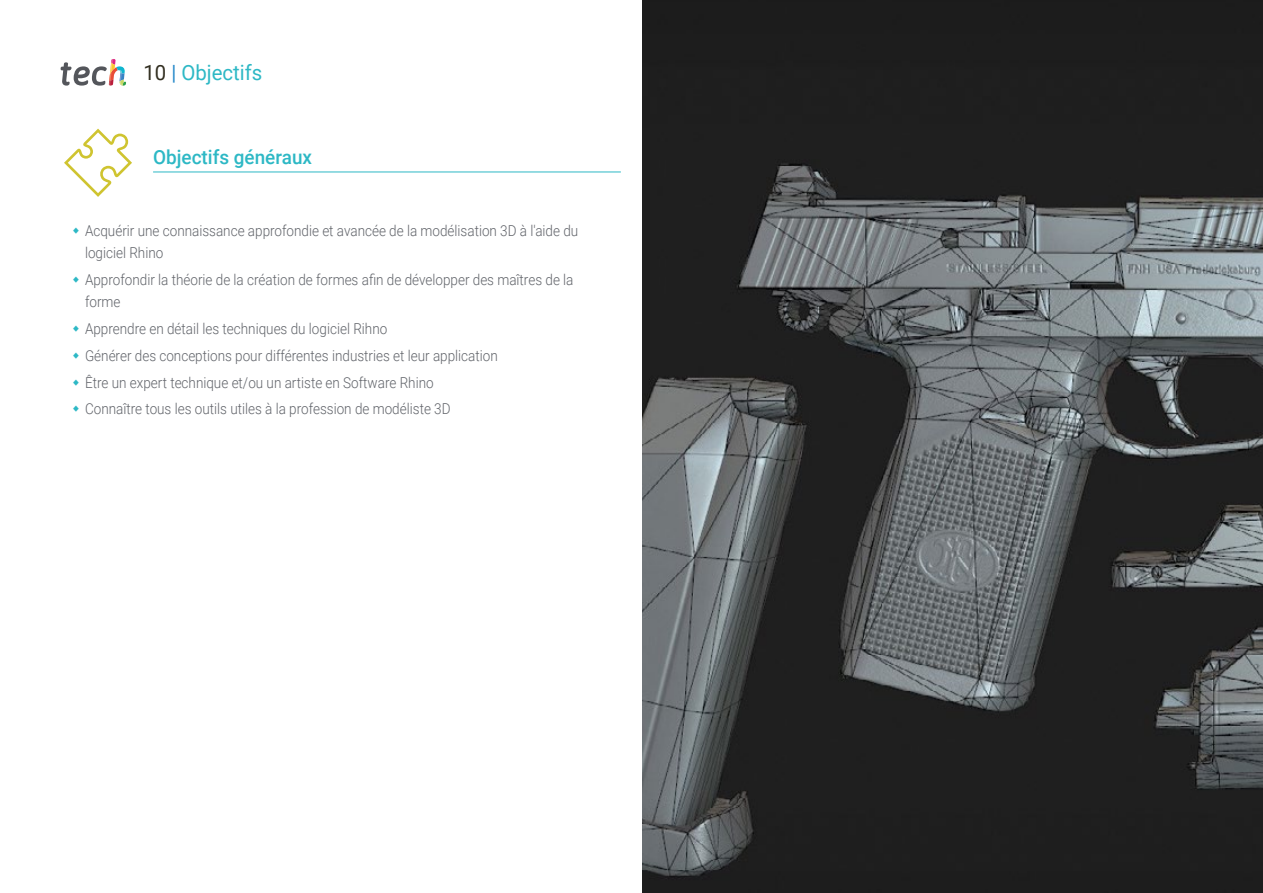
<style>
.page{position:relative;width:1263px;height:893px;background:#fff}
.page>*{position:absolute;margin:0;border:0;box-sizing:border-box;transform-origin:0 0}
.t1{font:21px "Roboto";color:#2db8c5}
.t2{font:500 19.5px "Roboto";color:#2db8c5}
.t3{font:300 15px/26.7px "Roboto";color:#61646a;scale:.9 1}
.s1{color:#312e20}
.s2{color:#2488c9}
</style>
<div class="page">
<hr style="left:153px;top:172px;width:468px;height:1px;background:#2db8c5">
<svg style="left:64px;top:129px;width:68px;height:68px"></svg>
<img style="left:642px;top:0;width:621px;height:893px">
<svg style="left:61px;top:59px;width:65px;height:27px"></svg>
<h1 class="t1" style="left:144px;top:57px;width:120px"><span class="s1">10</span> <span class="s2">|</span> Objectifs</h1>
<h2 class="t2" style="left:153px;top:143px;width:160px">Objectifs généraux</h2>
<p class="t3" style="left:85px;top:218px;width:550px;line-height:22.5px">Acquérir une connaissance approfondie et avancée de la modélisation 3D à l'aide du logiciel Rhino</p>
<p class="t3" style="left:85px;top:268px;width:544px;line-height:22.5px">Approfondir la théorie de la création de formes afin de développer des maîtres de la forme</p>
<p class="t3" style="left:85px;top:315px;width:460px">Apprendre en détail les techniques du logiciel Rihno<br>Générer des conceptions pour différentes industries et leur application Être un expert technique et/ou un artiste en Software Rhino<br>Connaître tous les outils utiles à la profession de modéliste 3D</p>
</div>
